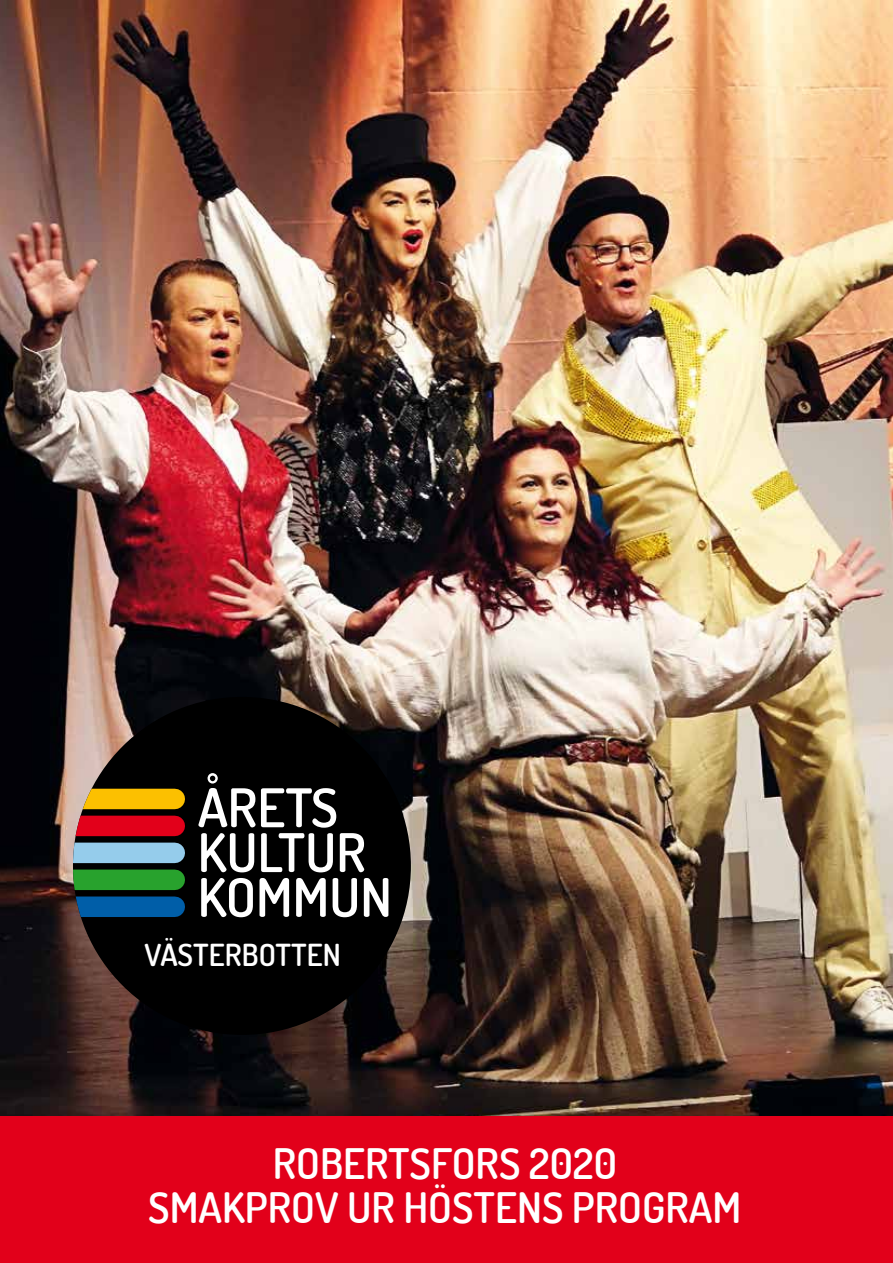
<style>
.page{position:relative;width:893px;height:1263px;background:#fff}
.page>*{position:absolute;margin:0;border:0;box-sizing:border-box;transform-origin:0 0}
.t1{font:600 53.25px/44.8px "Dosis";color:#fff}
.t2{font:600 42px/44.1px "Dosis";color:#fff;text-align:center}
.t3{font:600 30.45px "Dosis";color:#fff}
</style>
<div class="page">
<img style="left:0;top:0;width:893px;height:1117px">
<div style="left:0;top:1117px;width:893px;height:146px;background:#e2001a"></div>
<svg style="left:73px;top:697px;width:338px;height:338px"></svg>
<div style="left:80px;top:789px;width:95px;height:20px;background:#fcc000"></div>
<div style="left:76px;top:816px;width:99px;height:20px;background:#e2001a"></div>
<div style="left:73px;top:843px;width:102px;height:20px;background:#95cceb"></div>
<div style="left:76px;top:896px;width:99px;height:21px;background:#005ea8"></div>
<div style="left:73px;top:869px;width:102px;height:21px;background:#28a22d"></div>
<p class="t1" style="left:198px;top:784px;width:196px">ÅRETS<br>KULTUR<br>KOMMUN</p>
<p class="t3" style="left:144px;top:935px;width:198px">VÄSTERBOTTEN</p>
<p class="t2" style="left:148px;top:1140px;width:595px">ROBERTSFORS 2020<br>SMAKPROV UR HÖSTENS PROGRAM</p>
</div>
